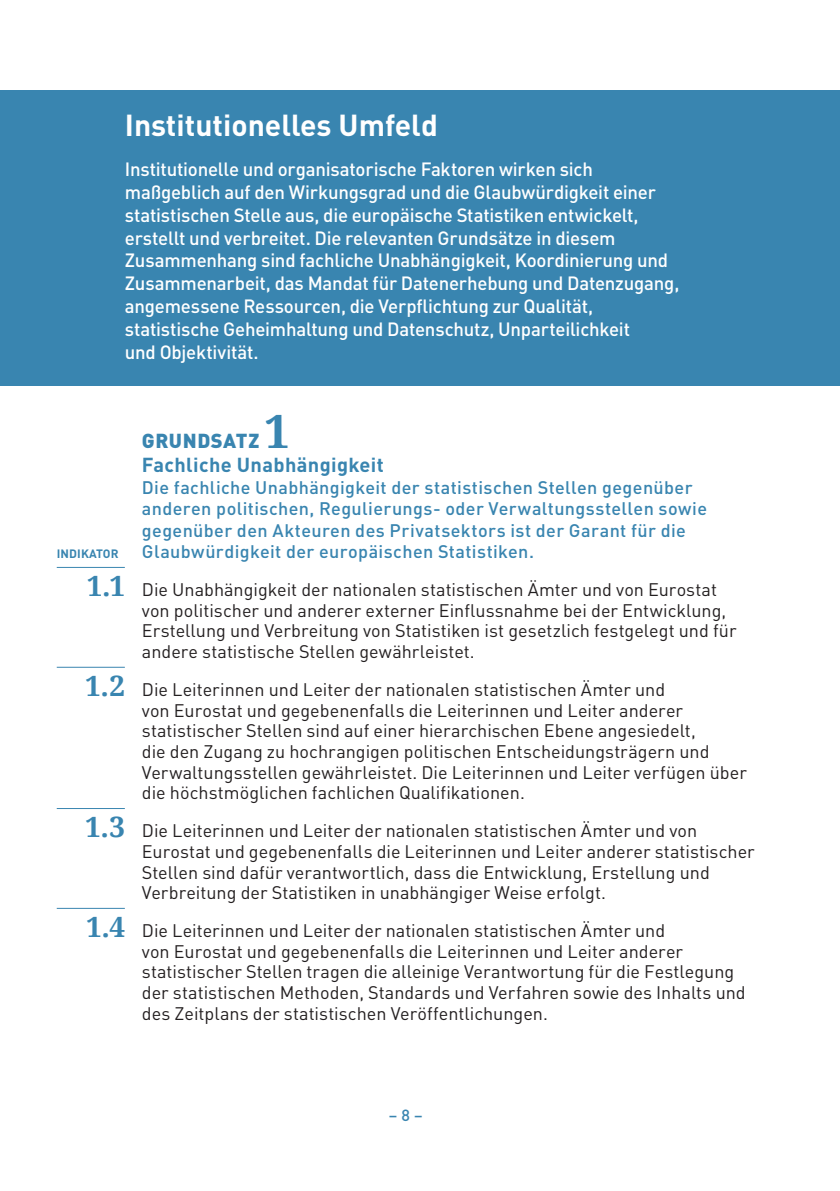
<style>
.page{position:relative;width:840px;height:1191px;background:#fff}
.page>*{position:absolute;margin:0;border:0;box-sizing:border-box;transform-origin:0 0}
.principle_SW{font:700 46px "Droid Serif";color:#3985b0}
.H2_white_SW{font:700 30px "DIN Pro";color:#fff}
.principle_SW-2{font:700 20px "DIN Pro";letter-spacing:.02em;color:#3985b0}
.principle_SW-3{font:900 20px "DIN Pro";letter-spacing:.03em;color:#3985b0}
.body_intro_SW{font:500 19px/22.8px "DIN Pro";letter-spacing:-.01em;color:#fff}
.indic_texte_SW{font:18px/20.8px "DIN Pro";color:#231f20}
.principle_SW-4{font:500 18px/21.6px "DIN Pro";letter-spacing:.02em;color:#3985b0}
.t1{font:500 16px "DIN Pro";color:#3985b0}
.ind_start{font:700 12px "DIN Pro";letter-spacing:.01em;color:#3985b0}
.s1{font-family:"Droid Serif";font-weight:700;font-size:28px;color:#3985b0}
</style>
<div class="page">
<div style="left:0;top:91px;width:839px;height:75px;background:#3985b0"></div>
<div style="left:0;top:139px;width:839px;height:247px;background:#3985b0"></div>
<hr style="left:57px;top:567px;width:68px;height:1px;background:#3985b0">
<hr style="left:57px;top:667px;width:68px;height:1px;background:#3985b0">
<hr style="left:57px;top:808px;width:68px;height:1px;background:#3985b0">
<hr style="left:57px;top:908px;width:68px;height:1px;background:#3985b0">
<p class="H2_white_SW" style="left:125px;top:105px;width:314px">Institutionelles Umfeld</p>
<p class="body_intro_SW" style="left:125px;top:157px;width:555px">Institutionelle und organisatorische Faktoren wirken sich maßgeblich auf den Wirkungsgrad und die Glaubwürdigkeit einer statistischen Stelle aus, die europäische Statistiken entwickelt, erstellt und verbreitet. Die relevanten Grundsätze in diesem Zusammenhang sind fachliche Unabhängigkeit, Koordinierung und Zusammenarbeit, das Mandat für Datenerhebung und Datenzugang, angemessene Ressourcen, die Verpflichtung zur Qualität, statistische Geheimhaltung und Datenschutz, Unparteilichkeit<br>und Objektivität.</p>
<p class="principle_SW" style="left:264px;top:399px;width:27px">1</p>
<p class="principle_SW-2" style="left:142px;top:451px;width:243px">Fachliche Unabhängigkeit</p>
<p class="principle_SW-4" style="left:142px;top:475px;width:566px">Die fachliche Unabhängigkeit der statistischen Stellen gegenüber anderen politischen, Regulierungs- oder Verwaltungsstellen sowie gegenüber den Akteuren des Privatsektors ist der Garant für die</p>
<p class="principle_SW-3" style="left:142px;top:427px;width:119px">GRUNDSATZ</p>
<p class="ind_start" style="left:57px;top:546px;width:63px">INDIKATOR</p>
<p class="principle_SW-4" style="left:142px;top:540px;width:393px">Glaubwürdigkeit der europäischen Statistiken.</p>
<p class="indic_texte_SW" style="left:142px;top:578px;width:596px;text-indent:-55px"><span class="s1">1.1</span> Die Unabhängigkeit der nationalen statistischen Ämter und von Eurostat von politischer und anderer externer Einflussnahme bei der Entwicklung, Erstellung und Verbreitung von Statistiken ist gesetzlich festgelegt und für andere statistische Stellen gewährleistet.</p>
<p class="indic_texte_SW" style="left:142px;top:678px;width:606px;text-indent:-57px"><span class="s1">1.2</span> Die Leiterinnen und Leiter der nationalen statistischen Ämter und<br>von Eurostat und gegebenenfalls die Leiterinnen und Leiter anderer statistischer Stellen sind auf einer hierarchischen Ebene angesiedelt,<br>die den Zugang zu hochrangigen politischen Entscheidungsträgern und Verwaltungsstellen gewährleistet. Die Leiterinnen und Leiter verfügen über die höchstmöglichen fachlichen Qualifikationen.</p>
<p class="indic_texte_SW" style="left:142px;top:819px;width:614px;text-indent:-57px"><span class="s1">1.3</span> Die Leiterinnen und Leiter der nationalen statistischen Ämter und von Eurostat und gegebenenfalls die Leiterinnen und Leiter anderer statistischer Stellen sind dafür verantwortlich, dass die Entwicklung, Erstellung und Verbreitung der Statistiken in unabhängiger Weise erfolgt.</p>
<p class="indic_texte_SW" style="left:142px;top:919px;width:605px;text-indent:-56px"><span class="s1">1.4</span> Die Leiterinnen und Leiter der nationalen statistischen Ämter und<br>von Eurostat und gegebenenfalls die Leiterinnen und Leiter anderer statistischer Stellen tragen die alleinige Verantwortung für die Festlegung der statistischen Methoden, Standards und Verfahren sowie des Inhalts und des Zeitplans der statistischen Veröffentlichungen.</p>
<p class="t1" style="left:388px;top:1104px;width:35px">– 8 –</p>
</div>
